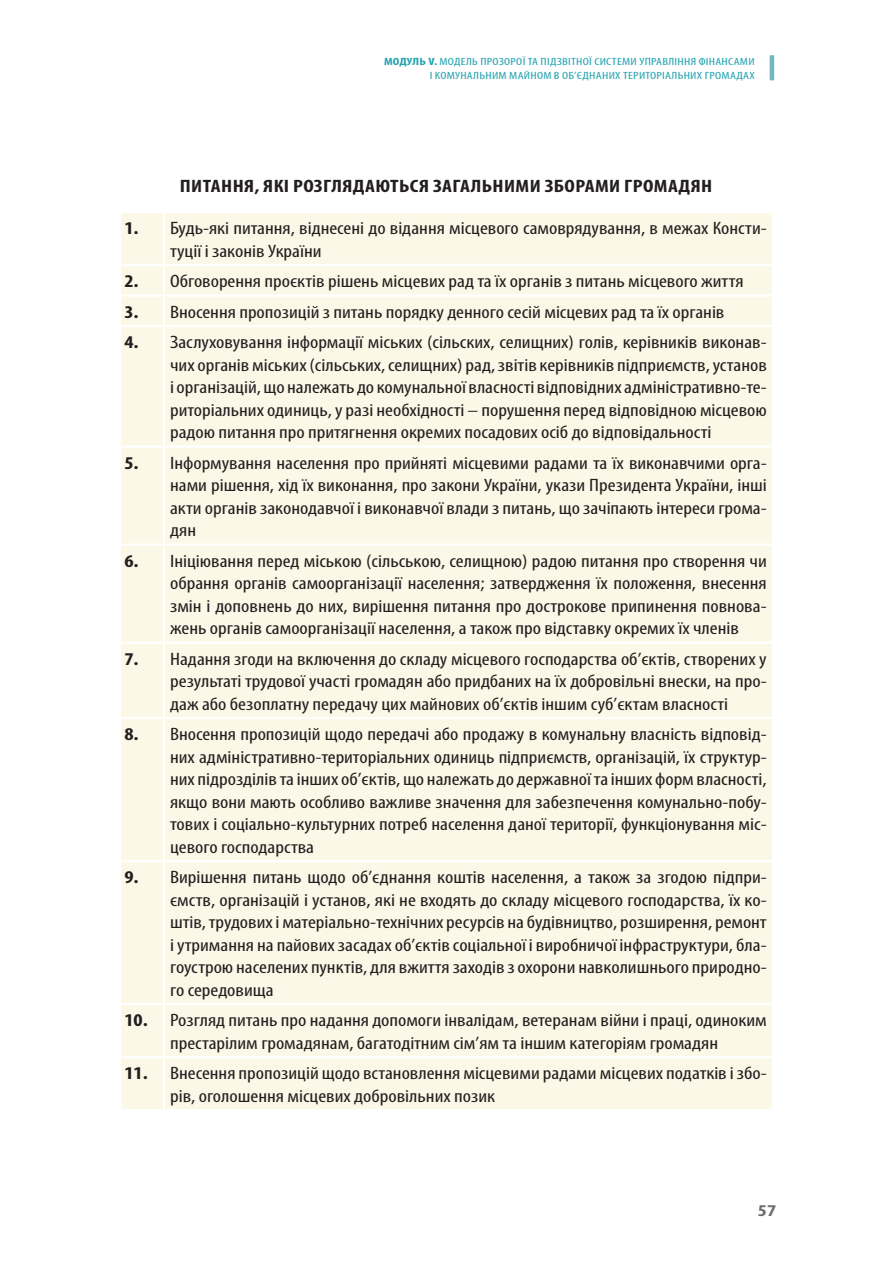
<style>
.page{position:relative;width:893px;height:1263px;background:#fff}
.page>*{position:absolute;margin:0;border:0;box-sizing:border-box;transform-origin:0 0}
.t1{font:condensed 18px/22.5px "Myriad Pro";color:#231f20;text-align:justify;scale:1.2 1}
.t2{font:700 condensed 18px "Myriad Pro";letter-spacing:.02em;color:#231f20;scale:1.2 1}
.t3{font:700 condensed 16.5px "Myriad Pro";color:#6c6d70;scale:1.3 1}
.t4{font:condensed 10.5px/13.5px "Myriad Pro";letter-spacing:.02em;color:#24a3b0;text-align:right;scale:1.3 1}
.s1{font-weight:700}
</style>
<div class="page">
<hr style="left:770px;top:55px;width:4px;height:25px;background:#70b9c3">
<div style="left:121px;top:213px;width:651px;height:896px;background:#fcf8e7"></div>
<hr style="left:163px;top:213px;width:2px;height:51px;background:#fff">
<hr style="left:119px;top:264px;width:45px;height:2px;background:#fff">
<hr style="left:164px;top:264px;width:610px;height:2px;background:#fff">
<hr style="left:163px;top:266px;width:2px;height:28px;background:#fff">
<hr style="left:119px;top:294px;width:45px;height:3px;background:#fff">
<hr style="left:164px;top:294px;width:610px;height:3px;background:#fff">
<hr style="left:163px;top:297px;width:2px;height:28px;background:#fff">
<hr style="left:119px;top:325px;width:45px;height:2px;background:#fff">
<hr style="left:164px;top:325px;width:610px;height:2px;background:#fff">
<hr style="left:163px;top:327px;width:2px;height:118px;background:#fff">
<hr style="left:119px;top:445px;width:45px;height:3px;background:#fff">
<hr style="left:164px;top:445px;width:610px;height:3px;background:#fff">
<hr style="left:163px;top:448px;width:2px;height:95px;background:#fff">
<hr style="left:119px;top:543px;width:45px;height:3px;background:#fff">
<hr style="left:164px;top:543px;width:610px;height:3px;background:#fff">
<hr style="left:163px;top:546px;width:2px;height:95px;background:#fff">
<hr style="left:119px;top:641px;width:45px;height:3px;background:#fff">
<hr style="left:164px;top:641px;width:610px;height:3px;background:#fff">
<hr style="left:163px;top:644px;width:2px;height:73px;background:#fff">
<hr style="left:119px;top:717px;width:45px;height:2px;background:#fff">
<hr style="left:164px;top:717px;width:610px;height:2px;background:#fff">
<hr style="left:163px;top:719px;width:2px;height:141px;background:#fff">
<hr style="left:119px;top:860px;width:45px;height:2px;background:#fff">
<hr style="left:164px;top:860px;width:610px;height:2px;background:#fff">
<hr style="left:163px;top:862px;width:2px;height:141px;background:#fff">
<hr style="left:119px;top:1003px;width:45px;height:2px;background:#fff">
<hr style="left:164px;top:1003px;width:610px;height:2px;background:#fff">
<hr style="left:163px;top:1005px;width:2px;height:51px;background:#fff">
<hr style="left:119px;top:1056px;width:45px;height:2px;background:#fff">
<hr style="left:164px;top:1056px;width:610px;height:2px;background:#fff">
<hr style="left:163px;top:1058px;width:2px;height:51px;background:#fff">
<p class="t4" style="left:384px;top:55px;width:287px"><span class="s1">МОДУЛЬ V.</span> МОДЕЛЬ ПРОЗОРОЇ ТА ПІДЗВІТНОЇ СИСТЕМИ УПРАВЛІННЯ ФІНАНСАМИ<br>І КОМУНАЛЬНИМ МАЙНОМ В ОБ’ЄДНАНИХ ТЕРИТОРІАЛЬНИХ ГРОМАДАХ</p>
<p class="t2" style="left:180px;top:175px;width:445px">ПИТАННЯ, ЯКІ РОЗГЛЯДАЮТЬСЯ ЗАГАЛЬНИМИ ЗБОРАМИ ГРОМАДЯН</p>
<p class="t1" style="left:170px;top:217px;width:499px;text-indent:-46px"><span class="s1">1.</span> Будь-які питання, віднесені до відання місцевого самоврядування, в межах Консти&shy;туції і законів України</p>
<p class="t1" style="left:124px;top:270px;width:517px"><span class="s1">2.</span> Обговорення проєктів рішень місцевих рад та їх органів з питань місцевого життя</p>
<p class="t1" style="left:124px;top:300px;width:501px"><span class="s1">3.</span> Вносення пропозицій з питань порядку денного сесій місцевих рад та їх органів</p>
<p class="t1" style="left:170px;top:331px;width:499px;text-indent:-46px"><span class="s1">4.</span> Заслуховування інформації міських (сільских, селищних) голів, керівників виконав&shy;чих органів міських (сільських, селищних) рад, звітів керівників підприємств, установ і організацій, що належать до комунальної власності відповідних адміністративно-те&shy;риторіальних одиниць, у разі необхідності – порушення перед відповідною місцевою радою питання про притягнення окремих посадових осіб до відповідальності</p>
<p class="t1" style="left:170px;top:451px;width:499px;text-indent:-46px"><span class="s1">5.</span> Інформування населення про прийняті місцевими радами та їх виконавчими орга&shy;нами рішення, хід їх виконання, про закони України, укази Президента України, інші акти органів законодавчої і виконавчої влади з питань, що зачіпають інтереси грома&shy;дян</p>
<p class="t1" style="left:170px;top:549px;width:499px;text-indent:-46px"><span class="s1">6.</span> Ініціювання перед міською (сільською, селищною) радою питання про створення чи обрання органів самоорганізації населення; затвердження їх положення, внесення змін і доповнень до них, вирішення питання про дострокове припинення повнова&shy;жень органів самоорганізації населення, а також про відставку окремих їх членів</p>
<p class="t1" style="left:170px;top:647px;width:499px;text-indent:-46px"><span class="s1">7.</span> Надання згоди на включення до складу місцевого господарства об’єктів, створених у результаті трудової участі громадян або придбаних на їх добровільні внески, на про&shy;даж або безоплатну передачу цих майнових об’єктів іншим суб’єктам власності</p>
<p class="t1" style="left:170px;top:723px;width:499px;text-indent:-46px"><span class="s1">8.</span> Вносення пропозицій щодо передачі або продажу в комунальну власність відповід&shy;них адміністративно-територіальних одиниць підприємств, організацій, їх структур&shy;них підрозділів та інших об’єктів, що належать до державної та інших форм власності, якщо вони мають особливо важливе значення для забезпечення комунально-побу&shy;тових і соціально-культурних потреб населення даної території, функціонування міс&shy;цевого господарства</p>
<p class="t1" style="left:170px;top:866px;width:499px;text-indent:-46px"><span class="s1">9.</span> Вирішення питань щодо об’єднання коштів населення, а також за згодою підпри&shy;ємств, організацій і установ, які не входять до складу місцевого господарства, їх ко&shy;штів, трудових і матеріально-технічних ресурсів на будівництво, розширення, ремонт і утримання на пайових засадах об’єктів соціальної і виробничої інфраструктури, бла&shy;гоустрою населених пунктів, для вжиття заходів з охорони навколишнього природно&shy;го середовища</p>
<p class="t1" style="left:124px;top:1009px;width:537px;text-align:center"><span class="s1">10.</span> Розгляд питань про надання допомоги інвалідам, ветеранам війни і праці, одиноким престарілим громадянам, багатодітним сім’ям та іншим категоріям громадян</p>
<p class="t1" style="left:170px;top:1062px;width:499px;text-indent:-46px"><span class="s1">11.</span> Внесення пропозицій щодо встановлення місцевими радами місцевих податків і збо&shy;рів, оголошення місцевих добровільних позик</p>
<p class="t3" style="left:758px;top:1200px;width:16px">57</p>
</div>
